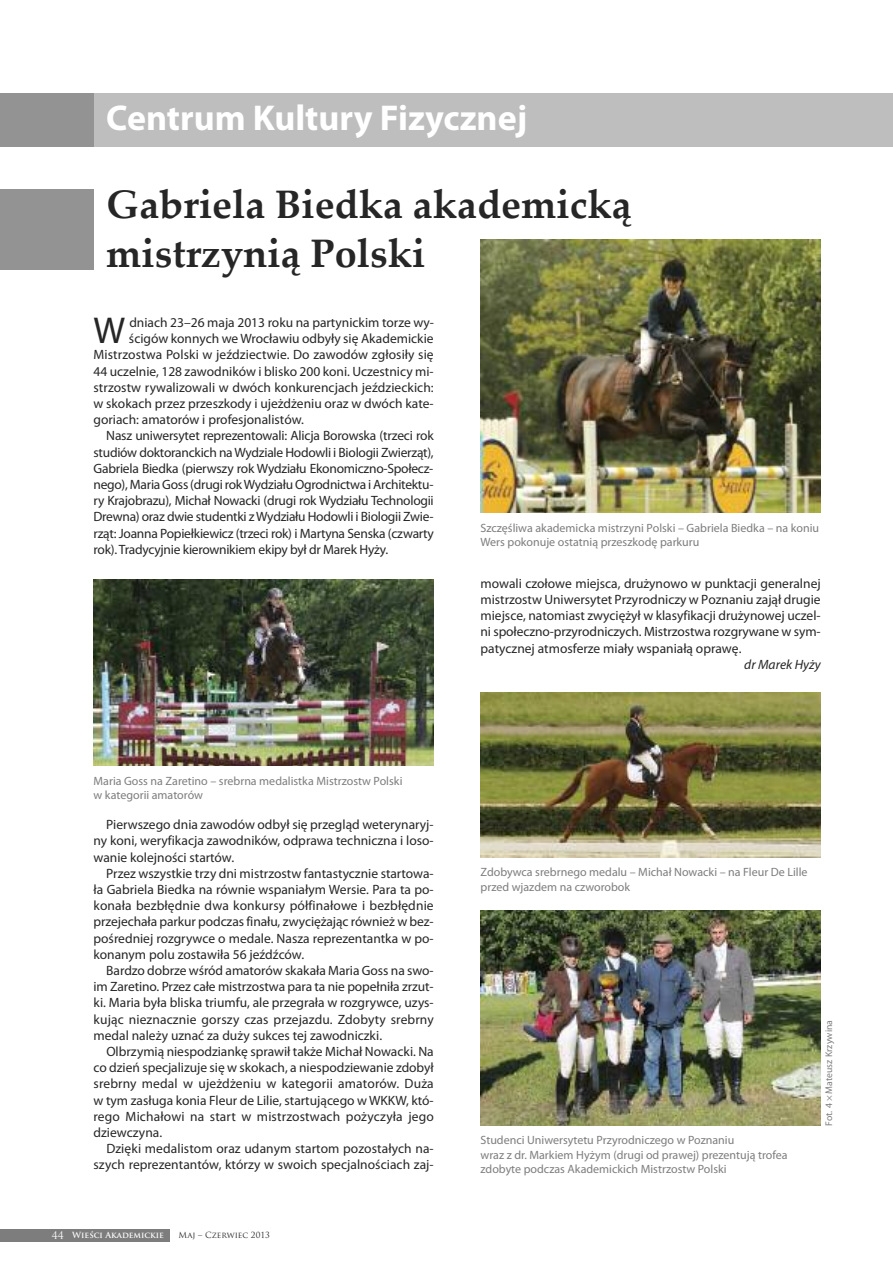
<style>
.page{position:relative;width:893px;height:1263px;background:#fff}
.page>*{position:absolute;margin:0;border:0;box-sizing:border-box;transform-origin:0 0}
.t1{font:700 39.75px/48.4px "Palatino Linotype";color:#272627}
.t2{font:37.5px "Myriad Pro";color:#272627}
.t3{font:700 36px "Myriad Pro";color:#fff}
.t4{font:13.5px/16.2px "Myriad Pro";color:#272627;text-align:justify}
.t5{font:13.5px "Myriad Pro";letter-spacing:-.02em;color:#272627}
.t6{font:italic 13.5px "Myriad Pro";color:#272627}
.t7{font:12px/14.4px "Myriad Pro";color:#7d7d7d}
.t8{font:9.75px "Myriad Pro";color:#7d7d7d}
.t9{font:700 8.25px "Trajan Pro";color:#fff}
.t10{font:8.25px "Trajan Pro";color:#272627}
.s1{font-weight:400;font-size:10.5px}
</style>
<div class="page">
<div style="left:0;top:1229px;width:170px;height:13px;background:#7d7d7d"></div>
<div style="left:0;top:189px;width:94px;height:81px;background:#939393"></div>
<img style="left:94px;top:580px;width:340px;height:186px">
<img style="left:480px;top:910px;width:341px;height:215px">
<img style="left:480px;top:693px;width:341px;height:164px">
<img style="left:480px;top:240px;width:341px;height:273px">
<div style="left:94px;top:94px;width:799px;height:53px;background:#bebebe"></div>
<div style="left:0;top:94px;width:94px;height:53px;background:#939393"></div>
<h3 class="t3" style="left:106px;top:105px;width:422px">Centrum Kultury Fizycznej</h3>
<h1 class="t1" style="left:106px;top:185px;width:527px">Gabriela Biedka akademicką mistrzynią Polski</h1>
<h2 class="t2" style="left:94px;top:316px;width:33px">W</h2>
<p class="t4" style="left:129px;top:315px;width:306px">dniach 23–26 maja 2013 roku na partynickim torze wy-</p>
<p class="t4" style="left:129px;top:332px;width:306px">ścigów konnych we Wrocławiu odbyły się Akademickie</p>
<p class="t4" style="left:94px;top:348px;width:342px">Mistrzostwa Polski w jeździectwie. Do zawodów zgłosiły się</p>
<p class="t4" style="left:94px;top:364px;width:342px">44 uczelnie, 128 zawodników i blisko 200 koni. Uczestnicy mi-</p>
<p class="t4" style="left:94px;top:380px;width:342px">strzostw rywalizowali w dwóch konkurencjach jeździeckich:</p>
<p class="t4" style="left:94px;top:396px;width:342px">w skokach przez przeszkody i ujeżdżeniu oraz w dwóch kate-</p>
<p class="t4" style="left:94px;top:413px;width:212px">goriach: amatorów i profesjonalistów.</p>
<p class="t4" style="left:106px;top:429px;width:329px">Nasz uniwersytet reprezentowali: Alicja Borowska (trzeci rok</p>
<p class="t5" style="left:94px;top:447px;width:342px">studiów doktoranckich naWydziale Hodowli i Biologii Zwierząt),</p>
<p class="t5" style="left:94px;top:463px;width:341px">Gabriela Biedka (pierwszy rok Wydziału Ekonomiczno-Społecz-</p>
<p class="t5" style="left:94px;top:479px;width:341px">nego), Maria Goss (drugi rokWydziału Ogrodnictwa i Architektu-</p>
<p class="t5" style="left:94px;top:496px;width:342px">ry Krajobrazu), Michał Nowacki (drugi rok Wydziału Technologii</p>
<p class="t5" style="left:94px;top:512px;width:341px">Drewna) oraz dwie studentki zWydziału Hodowli i Biologii Zwie-</p>
<p class="t5" style="left:94px;top:528px;width:342px">rząt: Joanna Popiełkiewicz (trzeci rok) i Martyna Senska (czwarty</p>
<p class="t5" style="left:94px;top:544px;width:296px">rok). Tradycyjnie kierownikiem ekipy był dr Marek Hyży.</p>
<p class="t7" style="left:94px;top:774px;width:310px">Maria Goss na Zaretino – srebrna medalistka Mistrzostw Polski w kategorii amatorów</p>
<p class="t4" style="left:94px;top:818px;width:342px;text-indent:13px">Pierwszego dnia zawodów odbył się przegląd weterynaryj&shy;ny koni, weryfikacja zawodników, odprawa techniczna i loso&shy;wanie kolejności startów.</p>
<p class="t4" style="left:94px;top:866px;width:342px;text-indent:13px">Przez wszystkie trzy dni mistrzostw fantastycznie startowa&shy;ła Gabriela Biedka na równie wspaniałym Wersie. Para ta po&shy;konała bezbłędnie dwa konkursy półfinałowe i bezbłędnie przejechała parkur podczas finału, zwyciężając również w bez&shy;pośredniej rozgrywce o medale. Nasza reprezentantka w po&shy;konanym polu zostawiła 56 jeźdźców.</p>
<p class="t4" style="left:94px;top:963px;width:342px;text-indent:13px">Bardzo dobrze wśród amatorów skakała Maria Goss na swo&shy;im Zaretino. Przez całe mistrzostwa para ta nie popełniła zrzut&shy;ki. Maria była bliska triumfu, ale przegrała w rozgrywce, uzys&shy;kując nieznacznie gorszy czas przejazdu. Zdobyty srebrny medal należy uznać za duży sukces tej zawodniczki.</p>
<p class="t4" style="left:94px;top:1044px;width:342px;text-indent:13px">Olbrzymią niespodziankę sprawił także Michał Nowacki. Na co dzień specjalizuje się w skokach, a niespodziewanie zdobył srebrny medal w ujeżdżeniu w kategorii amatorów. Duża w tym zasługa konia Fleur de Lilie, startującego w WKKW, któ&shy;rego Michałowi na start w mistrzostwach pożyczyła jego dziewczyna.</p>
<p class="t4" style="left:94px;top:1142px;width:342px;text-align:right">Dzięki medalistom oraz udanym startom pozostałych na&shy;szych reprezentantów, którzy w swoich specjalnościach zaj-</p>
<p class="t9" style="left:52px;top:1231px;width:114px"><span class="s1">44</span> Wieści Akademickie</p>
<p class="t10" style="left:179px;top:1231px;width:93px">Maj – Czerwiec 2013</p>
<p class="t7" style="left:480px;top:521px;width:340px">Szczęśliwa akademicka mistrzyni Polski – Gabriela Biedka – na koniu<br>Wers pokonuje ostatnią przeszkodę parkuru</p>
<p class="t4" style="left:480px;top:576px;width:342px">mowali czołowe miejsca, drużynowo w punktacji generalnej mistrzostw Uniwersytet Przyrodniczy w Poznaniu zajął drugie miejsce, natomiast zwyciężył w klasyfikacji drużynowej uczel&shy;ni społeczno-przyrodniczych. Mistrzostwa rozgrywane w sym&shy;patycznej atmosferze miały wspaniałą oprawę.</p>
<p class="t6" style="left:744px;top:659px;width:78px">dr Marek Hyży</p>
<p class="t7" style="left:480px;top:866px;width:329px">Zdobywca srebrnego medalu – Michał Nowacki – na Fleur De Lille przed wjazdem na czworobok</p>
<p class="t7" style="left:480px;top:1134px;width:309px">Studenci Uniwersytetu Przyrodniczego w Poznaniu<br>wraz z dr. Markiem Hyżym (drugi od prawej) prezentują trofea zdobyte podczas Akademickich Mistrzostw Polski</p>
<p class="t8" style="left:825px;top:1125px;width:107px;rotate:-90deg">Fot. 4 × Mateusz Krzywina</p>
</div>
